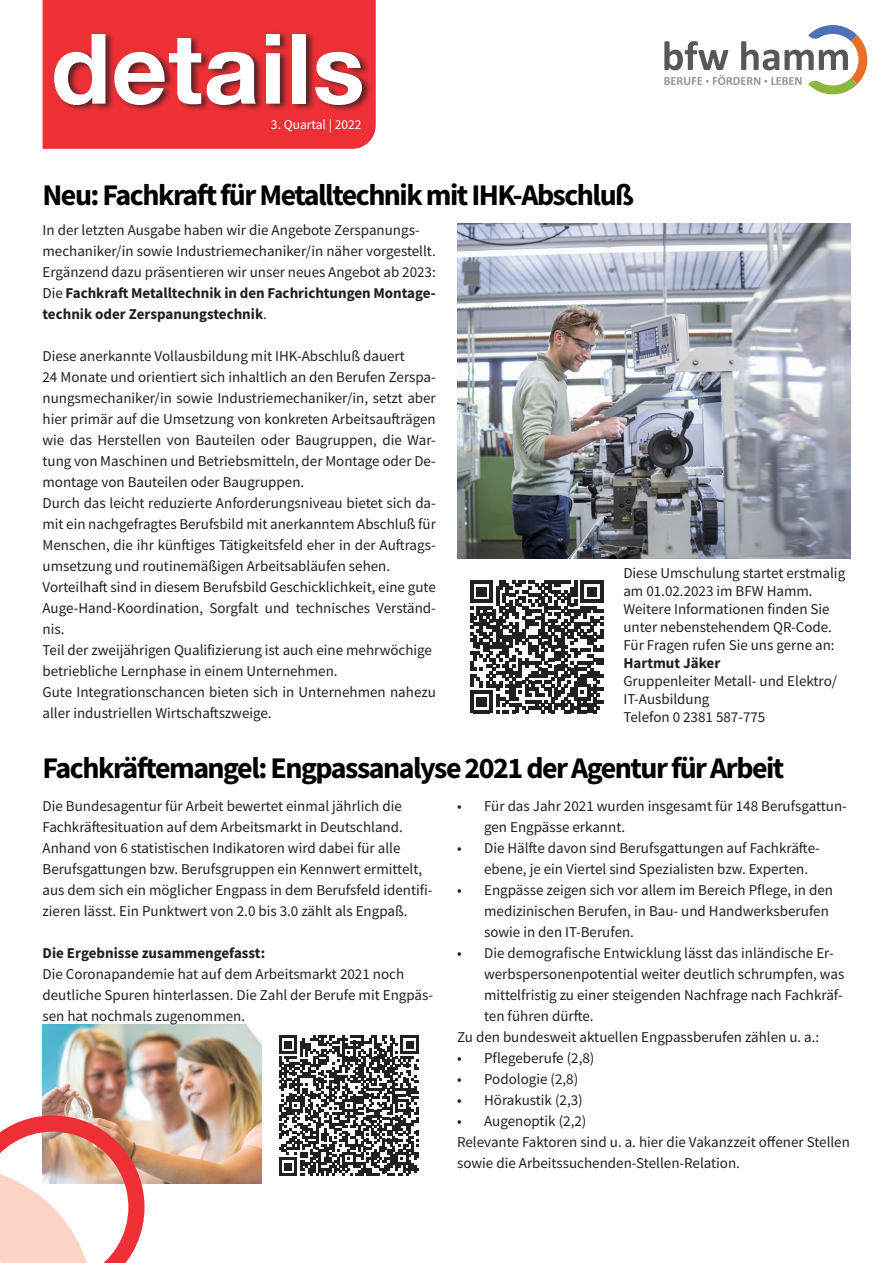
<style>
.page{position:relative;width:893px;height:1263px;background:#fff}
.page>*{position:absolute;margin:0;border:0;box-sizing:border-box;transform-origin:0 0}
.t1{font:700 97.5px "Helvetica Neue LT Std";letter-spacing:.01em;color:#fff}
.t2{font:700 30px "Source Sans Pro";letter-spacing:-.05em;color:#000}
.t3{font:15px/21px "Source Sans Pro";color:#231f20}
.t4{font:700 15px/21px "Source Sans Pro";color:#231f20}
.t5{font:13.5px "Source Sans Pro";color:#fff}
.s1{font-weight:400}
</style>
<div class="page">
<div style="left:43px;top:0;width:333px;height:149px;background:#ee3036"></div>
<div style="left:53px;top:30px;width:319px;height:82px;background:#231f20;opacity:.75"></div>
<svg style="left:664px;top:25px;width:203px;height:69px"></svg>
<img style="left:43px;top:1025px;width:219px;height:159px">
<svg style="left:0;top:1115px;width:145px;height:148px"></svg>
<img style="left:457px;top:223px;width:393px;height:335px">
<svg style="left:470px;top:580px;width:133px;height:133px"></svg>
<svg style="left:279px;top:1035px;width:140px;height:141px"></svg>
<p class="t1" style="left:51px;top:9px;width:315px">details</p>
<p class="t5" style="left:271px;top:116px;width:92px">3. Quartal | 2022</p>
<p class="t2" style="left:43px;top:175px;width:593px">Neu: Fachkraft für Metalltechnik mit IHK-Abschluß</p>
<p class="t3" style="left:43px;top:219px;width:379px">In der letzten Ausgabe haben wir die Angebote Zerspanungs-</p>
<p class="t3" style="left:43px;top:240px;width:395px">mechaniker/in sowie Industriemechaniker/in näher vorgestellt.<br>Ergänzend dazu präsentieren wir unser neues Angebot ab 2023:</p>
<p class="t4" style="left:43px;top:282px;width:395px"><span class="s1">Die</span> Fachkraft Metalltechnik in den Fachrichtungen Montage&shy;technik oder Zerspanungstechnik<span class="s1">.</span></p>
<p class="t3" style="left:43px;top:345px;width:364px">Diese anerkannte Vollausbildung mit IHK-Abschluß dauert</p>
<p class="t3" style="left:43px;top:366px;width:395px;text-align:justify">24 Monate und orientiert sich inhaltlich an den Berufen Zerspa&shy;nungsmechaniker/in sowie Industriemechaniker/in, setzt aber hier primär auf die Umsetzung von konkreten Arbeitsaufträgen wie das Herstellen von Bauteilen oder Baugruppen, die War&shy;tung von Maschinen und Betriebsmitteln, der Montage oder De&shy;montage von Bauteilen oder Baugruppen.</p>
<p class="t3" style="left:43px;top:492px;width:395px;text-align:justify">Durch das leicht reduzierte Anforderungsniveau bietet sich da&shy;mit ein nachgefragtes Berufsbild mit anerkanntem Abschluß für Menschen, die ihr künftiges Tätigkeitsfeld eher in der Auftrags&shy;umsetzung und routinemäßigen Arbeitsabläufen sehen.</p>
<p class="t3" style="left:43px;top:576px;width:395px;text-align:justify">Vorteilhaft sind in diesem Berufsbild Geschicklichkeit, eine gute Auge-Hand-Koordination, Sorgfalt und technisches Verständ&shy;nis.</p>
<p class="t3" style="left:43px;top:639px;width:391px">Teil der zweijährigen Qualifizierung ist auch eine mehrwöchige</p>
<p class="t3" style="left:43px;top:660px;width:297px">betriebliche Lernphase in einem Unternehmen.</p>
<p class="t3" style="left:43px;top:681px;width:395px">Gute Integrationschancen bieten sich in Unternehmen nahezu aller industriellen Wirtschaftszweige.</p>
<p class="t3" style="left:623px;top:564px;width:223px;line-height:18px">Diese Umschulung startet erstmalig am 01.02.2023 im BFW Hamm.</p>
<p class="t3" style="left:623px;top:600px;width:210px;line-height:18px">Weitere Informationen finden Sie unter nebenstehendem QR-Code.</p>
<p class="t3" style="left:623px;top:635px;width:213px">Für Fragen rufen Sie uns gerne an:</p>
<p class="t4" style="left:623px;top:653px;width:98px">Hartmut Jäker</p>
<p class="t3" style="left:623px;top:672px;width:215px;line-height:18px">Gruppenleiter Metall- und Elektro/<br>IT-Ausbildung</p>
<p class="t3" style="left:623px;top:707px;width:143px">Telefon 0 2381 587-775</p>
<p class="t2" style="left:43px;top:748px;width:743px">Fachkräftemangel: Engpassanalyse 2021 der Agentur für Arbeit</p>
<p class="t3" style="left:43px;top:795px;width:362px">Die Bundesagentur für Arbeit bewertet einmal jährlich die<br>Fachkräftesituation auf dem Arbeitsmarkt in Deutschland.</p>
<p class="t3" style="left:43px;top:837px;width:359px">Anhand von 6 statistischen Indikatoren wird dabei für alle</p>
<p class="t3" style="left:43px;top:858px;width:392px">Berufsgattungen bzw. Berufsgruppen ein Kennwert ermittelt, aus dem sich ein möglicher Engpass in dem Berufsfeld identifi&shy;zieren lässt. Ein Punktwert von 2.0 bis 3.0 zählt als Engpaß.</p>
<p class="t4" style="left:43px;top:942px;width:224px">Die Ergebnisse zusammengefasst:</p>
<p class="t3" style="left:43px;top:963px;width:392px">Die Coronapandemie hat auf dem Arbeitsmarkt 2021 noch deutliche Spuren hinterlassen. Die Zahl der Berufe mit Engpäs&shy;sen hat nochmals zugenommen.</p>
<p class="t3" style="left:484px;top:795px;width:364px;text-indent:-27px">• Für das Jahr 2021 wurden insgesamt für 148 Berufsgattun&shy;gen Engpässe erkannt.</p>
<p class="t3" style="left:484px;top:837px;width:337px;text-indent:-27px">• Die Hälfte davon sind Berufsgattungen auf Fachkräfte&shy;ebene, je ein Viertel sind Spezialisten bzw. Experten.</p>
<p class="t3" style="left:484px;top:879px;width:350px;text-indent:-27px">• Engpässe zeigen sich vor allem im Bereich Pflege, in den medizinischen Berufen, in Bau- und Handwerksberufen sowie in den IT-Berufen.</p>
<p class="t3" style="left:484px;top:942px;width:362px;text-indent:-27px">• Die demografische Entwicklung lässt das inländische Er&shy;werbspersonenpotential weiter deutlich schrumpfen, was mittelfristig zu einer steigenden Nachfrage nach Fachkräf&shy;ten führen dürfte.</p>
<p class="t3" style="left:457px;top:1026px;width:364px">Zu den bundesweit aktuellen Engpassberufen zählen u. a.:</p>
<p class="t3" style="left:457px;top:1047px;width:139px">• Pflegeberufe (2,8)</p>
<p class="t3" style="left:457px;top:1068px;width:123px">• Podologie (2,8)</p>
<p class="t3" style="left:457px;top:1089px;width:127px">• Hörakustik (2,3)</p>
<p class="t3" style="left:457px;top:1110px;width:131px">• Augenoptik (2,2)</p>
<p class="t3" style="left:457px;top:1131px;width:394px">Relevante Faktoren sind u. a. hier die Vakanzzeit offener Stellen sowie die Arbeitssuchenden-Stellen-Relation.</p>
</div>
